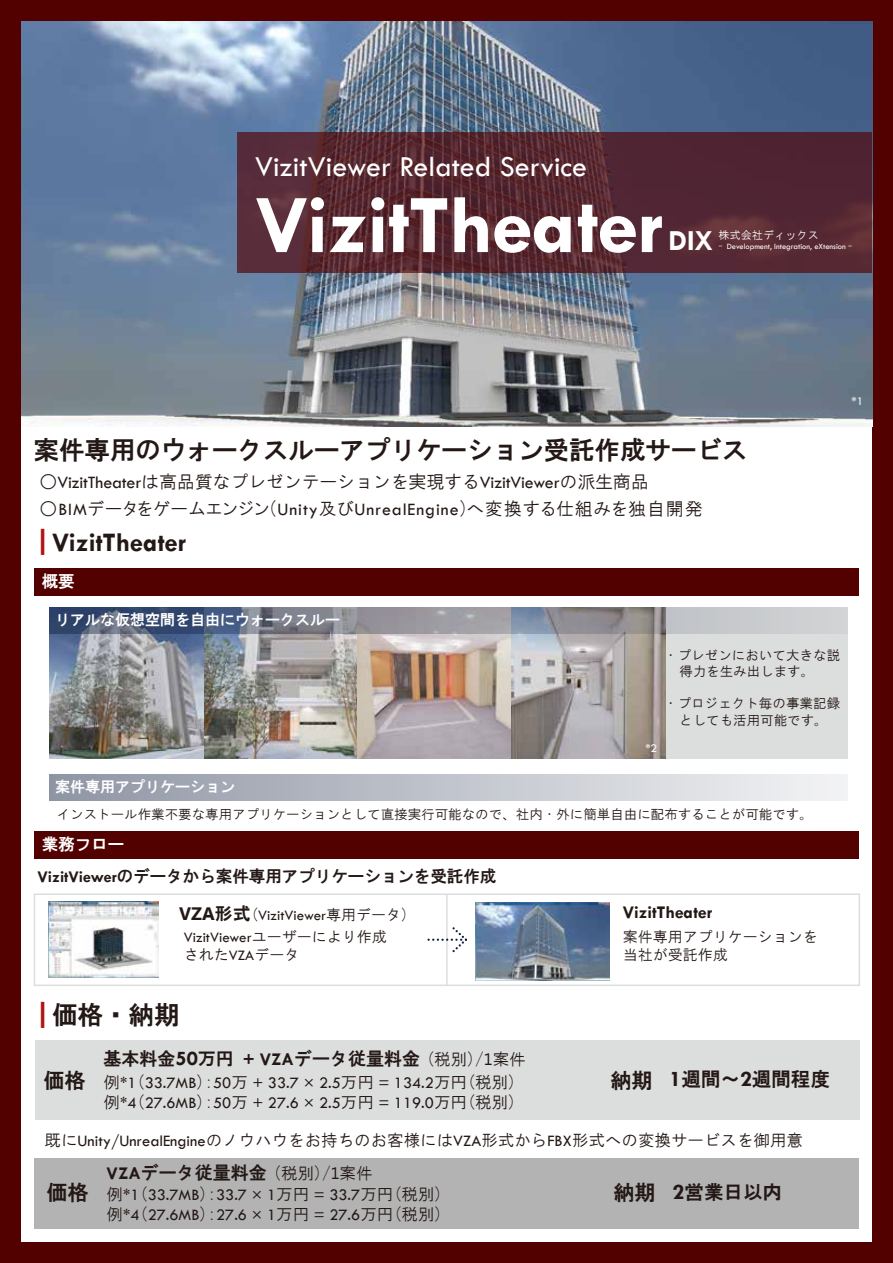
<style>
.page{position:relative;width:893px;height:1263px;background:#530000}
.page>*{position:absolute;margin:0;border:0;box-sizing:border-box;transform-origin:0 0}
.t1{font:700 84px "Tw Cen";letter-spacing:-.01em;color:#fff}
.t2{font:30px "Tw Cen";color:#fff}
.t3{font:700 29.4px "Tw Cen";color:#fff}
.t4{font:700 27px "Tw Cen";color:#231815}
.t5{font:25.5px "HG Gothic E";color:#231815}
.t6{font:21px "HG Gothic E";color:#231815}
.t7{font:19.5px "HG Gothic E";color:#231815}
.t8{font:18px "HGP Gothic M";letter-spacing:.05em;color:#231815}
.t9{font:18px "HG Gothic M";letter-spacing:-.01em;color:#231815}
.t10{font:18px "HG Gothic E";color:#231815}
.t11{font:700 18px "Tw Cen";color:#231815}
.t12{font:16.5px/20px "Tw Cen";color:#231815}
.t13{font:16.5px "HG Gothic M";color:#231815}
.t14{font:16.5px "HG Gothic E";color:#231815}
.t15{font:16.5px "HG Gothic E";color:#fff}
.t16{font:15px "Tw Cen";color:#231815}
.t17{font:15px "HG Gothic E";color:#fff}
.t18{font:15px/18px "HG Gothic M";color:#231815}
.t19{font:13.5px/16.2px "HG Gothic M";color:#231815}
.t20{font:12px "Tw Cen";color:#fff}
.t21{font:11.25px "HG Gothic M";color:#fff}
.t22{font:8.4px "Tw Cen";color:#fff}
.s1{font-family:"HG Gothic M"}
.s2{font-family:"Tw Cen"}
.s3{font-style:italic;font-size:31.5px;color:#b21212}
.s4{font-family:"Tw Cen";font-weight:700}
.s5{font-family:"Segoe UI";font-weight:700;font-size:18px}
.s6{font-family:"HG Gothic E";font-size:18px}
.s7{font-family:"Tw Cen";font-weight:700;font-style:italic;font-size:31.5px;color:#b21212}
.s8{font-family:"Tw Cen";font-weight:700;font-size:21px}
.s9{font-family:"HG Gothic M";font-size:16.5px}
.s10{font-family:"Segoe UI";font-size:16.5px}
.s11{font-size:21px}
.s12{font-family:"Tw Cen";font-weight:700;font-size:22.5px}
</style>
<div class="page">
<div style="left:22px;top:426px;width:850px;height:815px;background:#fff"></div>
<img style="left:21px;top:21px;width:851px;height:405px">
<img style="left:49px;top:634px;width:617px;height:124px">
<div style="left:666px;top:607px;width:182px;height:152px;background:#dcdddd"></div>
<svg style="left:238px;top:132px;width:634px;height:140px;fill:#542633"></svg>
<div style="left:35px;top:1041px;width:825px;height:79px;background:#dcdddd"></div>
<div style="left:34px;top:1158px;width:825px;height:70px;background:#b3b3b3"></div>
<div style="left:34px;top:832px;width:825px;height:27px;background:#530000"></div>
<div style="left:34px;top:893px;width:826px;height:93px;border:2px solid #dcdddd"></div>
<hr style="left:446px;top:894px;width:2px;height:91px;background:#dcdddd">
<svg style="left:427px;top:927px;width:40px;height:25px"></svg>
<img style="left:49px;top:901px;width:109px;height:76px">
<img style="left:475px;top:902px;width:134px;height:78px">
<div style="left:34px;top:568px;width:825px;height:27px;background:#530000"></div>
<div style="left:49px;top:774px;width:799px;height:26px;background:linear-gradient(to right,#8e95a4,#f3f4f5)"></div>
<svg style="left:49px;top:607px;width:793px;height:27px"></svg>
<h2 class="t2" style="left:255px;top:149px;width:333px">VizitViewer Related Service</h2>
<h1 class="t1" style="left:255px;top:175px;width:410px">VizitTheater</h1>
<h3 class="t3" style="left:668px;top:223px;width:46px">DIX</h3>
<p class="t21" style="left:718px;top:230px;width:102px">株式会社ディックス</p>
<p class="t22" style="left:718px;top:241px;width:135px"><span class="s1">-</span> Development, Integration, eXtension <span class="s1">-</span></p>
<p class="t20" style="left:852px;top:394px;width:13px">*1</p>
<h3 class="t5" style="left:34px;top:437px;width:715px">案件専用のウォークスルーアプリケーション受託作成サービス</h3>
<p class="t9" style="left:40px;top:473px;width:611px">○<span class="s2">VizitTheater</span>は高品質なプレゼンテーションを実現する<span class="s2">VizitViewer</span>の派生商品</p>
<p class="t8" style="left:40px;top:500px;width:665px"><span class="s1">○</span><span class="s2">BIM</span>データをゲームエンジン(<span class="s2">Unity</span>及び<span class="s2">UnrealEngine</span>)へ変換する仕組みを独自開発</p>
<h3 class="t4" style="left:34px;top:526px;width:154px"><span class="s3">|</span>VizitTheater</h3>
<p class="t15" style="left:42px;top:573px;width:34px">概要</p>
<p class="t17" style="left:55px;top:612px;width:286px">リアルな仮想空間を自由にウォークスルー</p>
<p class="t20" style="left:645px;top:741px;width:13px">*2</p>
<p class="t19" style="left:679px;top:647px;width:162px;text-indent:-15px">・プレゼンにおいて大きな説得力を生み出します。</p>
<p class="t19" style="left:664px;top:695px;width:177px;text-align:center">・プロジェクト毎の事業記録としても活用可能です。</p>
<p class="t17" style="left:55px;top:779px;width:181px">案件専用アプリケーション</p>
<p class="t19" style="left:57px;top:806px;width:757px">インストール作業不要な専用アプリケーションとして直接実行可能なので、社内・外に簡単自由に配布することが可能です。</p>
<p class="t15" style="left:42px;top:836px;width:84px">業務フロー</p>
<p class="t14" style="left:38px;top:868px;width:460px"><span class="s4">VizitViewer</span>のデータから案件専用アプリケーションを受託作成</p>
<p class="t16" style="left:179px;top:906px;width:231px"><span class="s5">VZA</span><span class="s6">形式</span><span class="s1">(</span>VizitViewer<span class="s1">専用データ)</span></p>
<p class="t11" style="left:623px;top:902px;width:91px">VizitTheater</p>
<p class="t16" style="left:184px;top:928px;width:205px">VizitViewer<span class="s1">ユーザーにより作成</span></p>
<p class="t18" style="left:184px;top:945px;width:117px">された<span class="s2">VZA</span>データ</p>
<p class="t18" style="left:623px;top:927px;width:196px">案件専用アプリケーションを当社が受託作成</p>
<h3 class="t5" style="left:34px;top:1002px;width:148px"><span class="s7">|</span>価格・納期</h3>
<p class="t10" style="left:104px;top:1049px;width:424px">基本料金<span class="s8">50</span>万円 <span class="s4">+ VZA</span>データ従量料金 <span class="s9">(税別)/</span><span class="s10">1</span><span class="s9">案件</span></p>
<p class="t12" style="left:104px;top:1073px;width:414px"><span class="s1">例</span>*1<span class="s1">(</span>33.7MB<span class="s1">):</span>50<span class="s1">万</span> + 33.7 × 2.5<span class="s1">万円</span> = 134.2<span class="s1">万円(税別)例</span>*4<span class="s1">(</span>27.6MB<span class="s1">):</span>50<span class="s1">万</span> + 27.6 × 2.5<span class="s1">万円</span> = 119.0<span class="s1">万円(税別)</span></p>
<p class="t6" style="left:43px;top:1069px;width:43px">価格</p>
<p class="t7" style="left:611px;top:1069px;width:221px"><span class="s11">納期</span> <span class="s12">1</span>週間～<span class="s12">2</span>週間程度</p>
<p class="t13" style="left:45px;top:1132px;width:760px">既に<span class="s2">Unity/UnrealEngine</span>のノウハウをお持ちのお客様には<span class="s2">VZA</span>形式から<span class="s2">FBX</span>形式への変換サービスを御用意</p>
<p class="t10" style="left:107px;top:1163px;width:267px"><span class="s4">VZA</span>データ従量料金 <span class="s9">(税別)/</span><span class="s10">1</span><span class="s9">案件</span></p>
<p class="t12" style="left:107px;top:1185px;width:338px"><span class="s1">例</span>*1<span class="s1">(</span>33.7MB<span class="s1">):</span>33.7 × 1<span class="s1">万円</span> = 33.7<span class="s1">万円(税別)例</span>*4<span class="s1">(</span>27.6MB<span class="s1">):</span>27.6 × 1<span class="s1">万円</span> = 27.6<span class="s1">万円(税別)</span></p>
<p class="t6" style="left:46px;top:1182px;width:43px">価格</p>
<p class="t7" style="left:614px;top:1182px;width:170px"><span class="s11">納期</span> <span class="s12">2</span>営業日以内</p>
</div>
